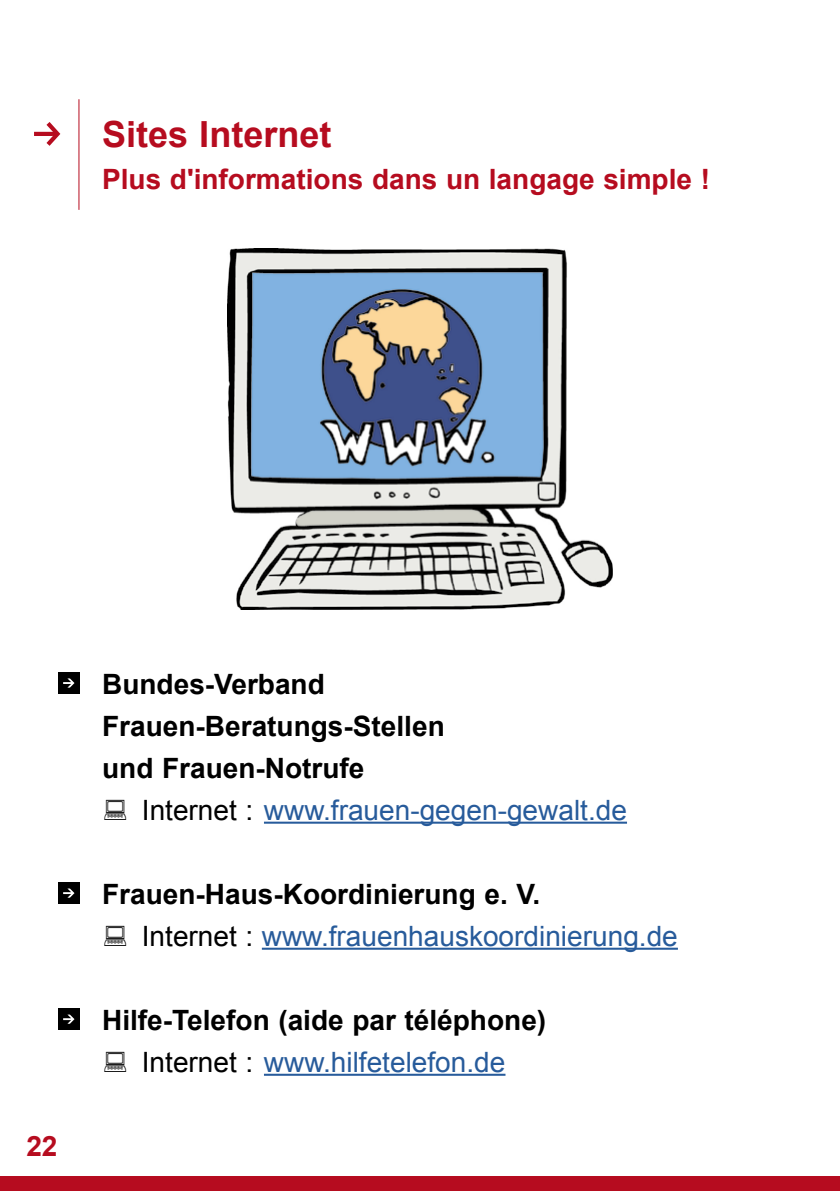
<style>
.page{position:relative;width:840px;height:1191px;background:#fff}
.page>*{position:absolute;margin:0;border:0;box-sizing:border-box;transform-origin:0 0}
.t1{font:700 36px "Arial";color:#b60c1f}
.t2{font:700 28px/42px "Arial";color:#000}
.t3{font:28px/42px "Arial";color:#275b9b}
.t4{font:700 28px "Arial";color:#b60c1f}
.s1{color:#000}
.s2{font-weight:700;color:#000}
.s3{font-weight:400}
.s4{font-weight:400;color:#275b9b}
</style>
<div class="page">
<svg style="left:34px;top:122px;width:26px;height:24px"></svg>
<hr style="left:78px;top:99px;width:1px;height:111px;background:#b60c1f">
<hr style="left:264px;top:821px;width:362px;height:2px;background:#275b9b">
<hr style="left:262px;top:947px;width:415px;height:2px;background:#275b9b">
<hr style="left:264px;top:1073px;width:241px;height:2px;background:#275b9b">
<div style="left:58px;top:672px;width:21px;height:21px;background:#000"></div>
<svg style="left:63px;top:678px;width:11px;height:9px"></svg>
<div style="left:58px;top:882px;width:21px;height:21px;background:#000"></div>
<svg style="left:63px;top:888px;width:11px;height:9px"></svg>
<div style="left:58px;top:1008px;width:21px;height:21px;background:#000"></div>
<svg style="left:63px;top:1014px;width:11px;height:9px"></svg>
<img style="left:227px;top:249px;width:385px;height:360px">
<div style="left:0;top:1176px;width:839px;height:15px;background:#b60c1f"></div>
<p class="t1" style="left:102px;top:111px;width:231px">Sites Internet</p>
<p class="t4" style="left:102px;top:161px;width:609px">Plus d'informations dans un langage simple !</p>
<p class="t4" style="left:26px;top:1127px;width:33px">22</p>
<p class="t2" style="left:102px;top:664px;width:344px">Bundes-Verband<br>Frauen-Beratungs-Stellen und Frauen-Notrufe</p>
<p class="t3" style="left:142px;top:789px;width:486px"><span class="s1">Internet :</span> www.frauen-gegen-gewalt.de</p>
<p class="t3" style="left:142px;top:873px;width:537px;text-indent:-40px"><span class="s2">Frauen-Haus-Koordinierung e. V.<br></span><span class="s1">Internet :</span> www.frauenhauskoordinierung.de</p>
<p class="t2" style="left:102px;top:1000px;width:445px;text-align:center">Hilfe-Telefon (aide par téléphone)<br><span class="s3">Internet :</span> <span class="s4">www.hilfetelefon.de</span></p>
</div>
